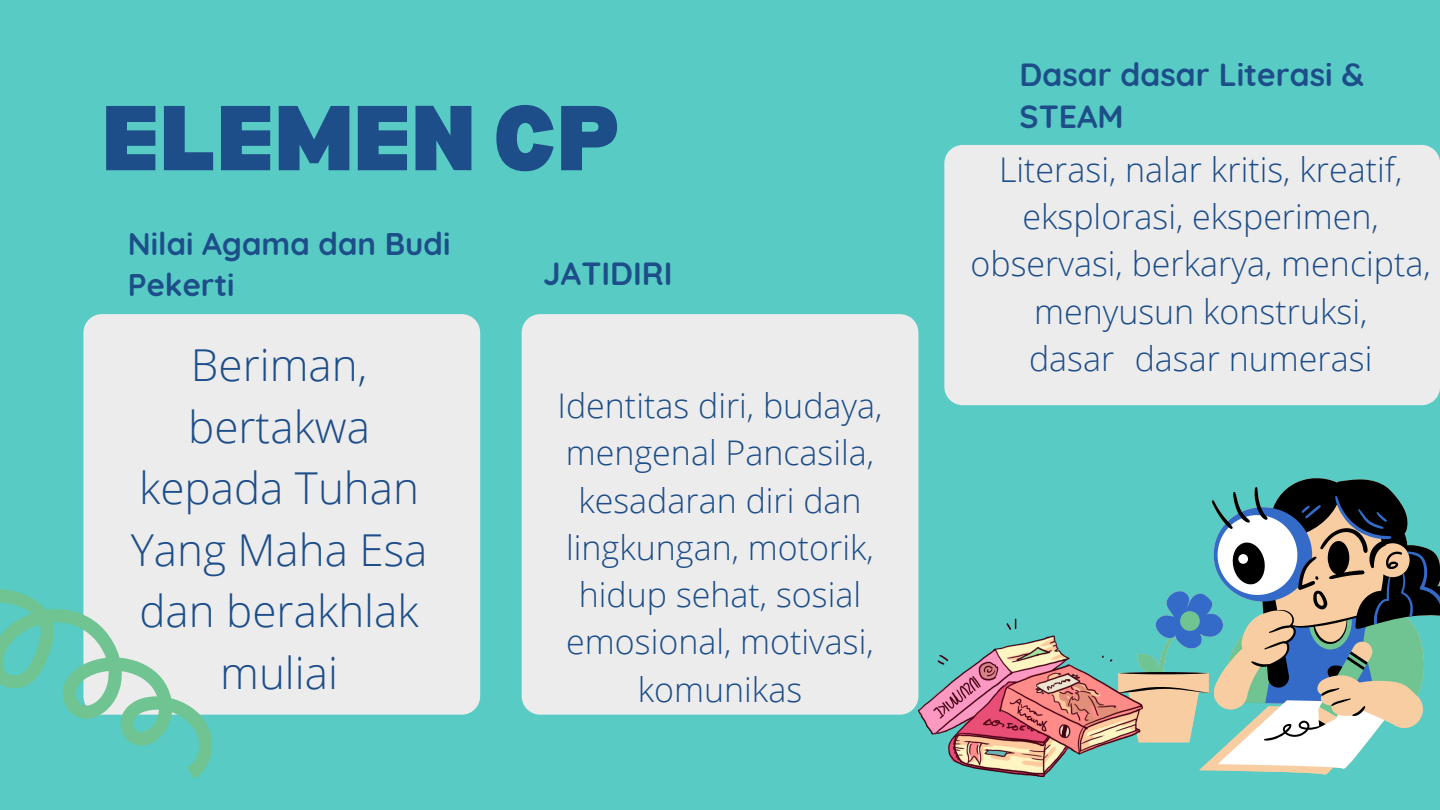
<style>
.page{position:relative;width:1440px;height:810px;background:#58cbc4}
.page>*{position:absolute;margin:0;border:0;box-sizing:border-box;transform-origin:0 0}
.t1{font:900 90px "Bernoru";color:#1d4e89}
.t2{font:300 44px/61.5px "Open Sans";color:#1d4e89;text-align:center}
.t3{font:300 34px/47.2px "Open Sans";color:#1d4e89;text-align:center}
.t4{font:700 32px/41.2px "Quicksand";color:#1d4e89}
.t5{font:700 31.2px/40.5px "Quicksand";color:#1d4e89}
</style>
<div class="page">
<div style="left:83px;top:314px;width:397px;height:401px;background:#edeced;border-radius:18px"></div>
<div style="left:522px;top:314px;width:396px;height:401px;background:#edeced;border-radius:18px"></div>
<div style="left:944px;top:145px;width:496px;height:260px;background:#edeced;border-radius:18px"></div>
<svg style="left:1143px;top:478px;width:297px;height:297px"></svg>
<svg style="left:0;top:546px;width:246px;height:233px"></svg>
<img style="left:918px;top:615px;width:225px;height:162px">
<p class="t1" style="left:102px;top:87px;width:519px">ELEMEN CP</p>
<p class="t5" style="left:128px;top:223px;width:324px">Nilai Agama dan Budi<br>Pekerti</p>
<p class="t4" style="left:543px;top:252px;width:131px">JATIDIRI</p>
<p class="t4" style="left:1020px;top:54px;width:346px">Dasar dasar Literasi &amp;<br>STEAM</p>
<p class="t3" style="left:971px;top:145px;width:462px">Literasi, nalar kritis, kreatif, eksplorasi, eksperimen, observasi, berkarya, mencipta, menyusun konstruksi,</p>
<p class="t2" style="left:191px;top:333px;width:178px">Beriman,</p>
<p class="t3" style="left:1029px;top:334px;width:345px">dasar dasar numerasi</p>
<p class="t2" style="left:131px;top:395px;width:298px">bertakwa kepada Tuhan<br>Yang Maha Esa dan berakhlak muliai</p>
<p class="t3" style="left:557px;top:381px;width:327px">Identitas diri, budaya, mengenal Pancasila, kesadaran diri dan lingkungan, motorik, hidup sehat, sosial emosional, motivasi, komunikas</p>
</div>
